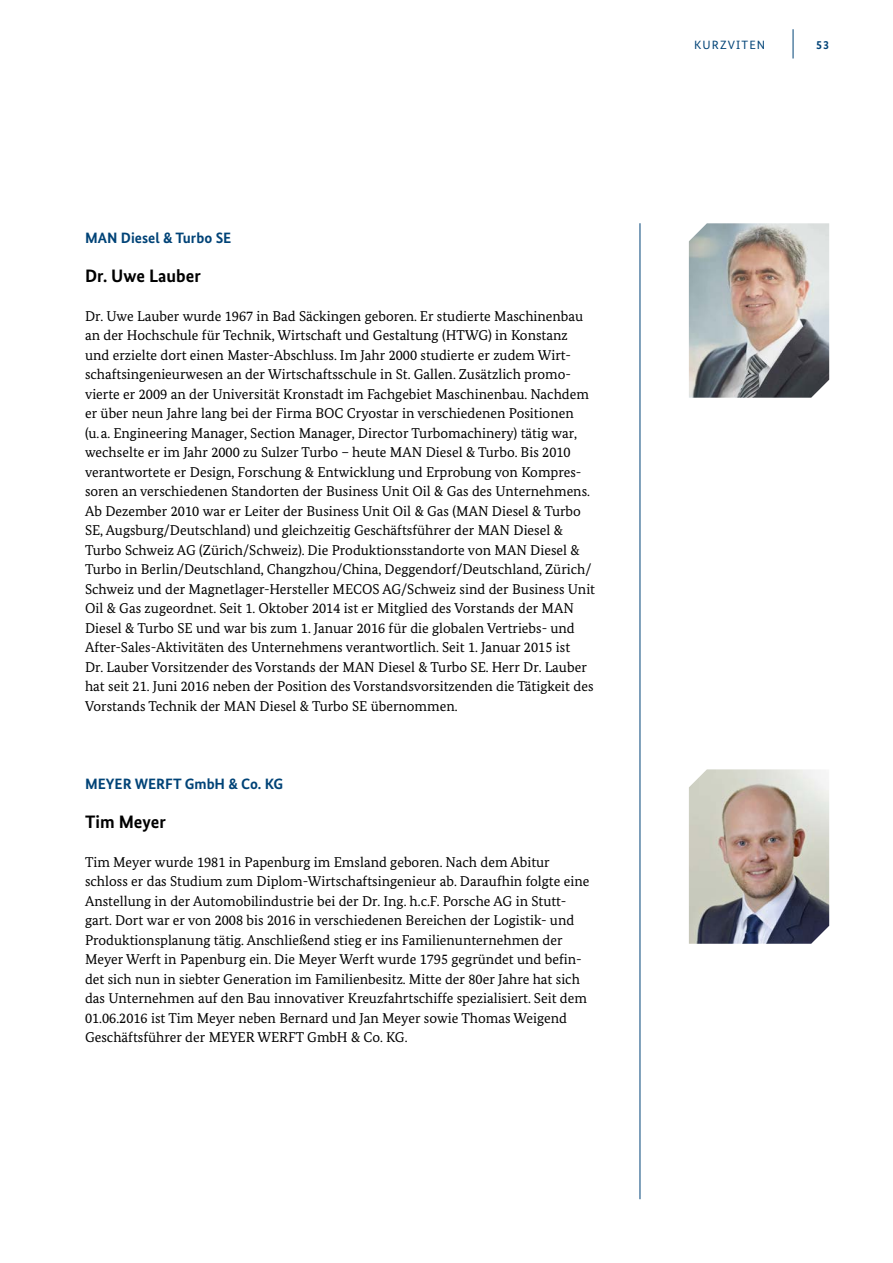
<style>
.page{position:relative;width:893px;height:1263px;background:#fff}
.page>*{position:absolute;margin:0;border:0;box-sizing:border-box;transform-origin:0 0}
.t1{font:700 18px "Bundes Sans";color:#000}
.t2{font:700 15px "Bundes Sans";color:#004377}
.t3{font:14.25px/19.5px "Bundes Serif";color:#000}
.t4{font:12px "Bundes Sans";letter-spacing:.09em;color:#004377}
.t5{font:700 12px "Bundes Sans";color:#004377}
</style>
<div class="page">
<hr style="left:793px;top:29px;width:1px;height:30px;background:#004377">
<hr style="left:640px;top:223px;width:1px;height:976px;background:#004377">
<img style="left:689px;top:223px;width:140px;height:175px">
<img style="left:689px;top:769px;width:140px;height:175px">
<h3 class="t2" style="left:85px;top:229px;width:148px">MAN Diesel &amp; Turbo SE</h3>
<h4 class="t1" style="left:85px;top:265px;width:117px">Dr. Uwe Lauber</h4>
<p class="t3" style="left:85px;top:306px;width:512px">Dr. Uwe Lauber wurde 1967 in Bad Säckingen geboren. Er studierte Maschinenbau an der Hochschule für Technik, Wirtschaft und Gestaltung (HTWG) in Konstanz und erzielte dort einen Master-Abschluss. Im Jahr 2000 studierte er zudem Wirt&shy;schaftsingenieurwesen an der Wirtschaftsschule in St. Gallen. Zusätzlich promo&shy;vierte er 2009 an der Universität Kronstadt im Fachgebiet Maschinenbau. Nachdem er über neun Jahre lang bei der Firma BOC Cryostar in verschiedenen Positionen (u.a. Engineering Manager, Section Manager, Director Turbomachinery) tätig war, wechselte er im Jahr 2000 zu Sulzer Turbo – heute MAN Diesel &amp; Turbo. Bis 2010 verantwortete er Design, Forschung &amp; Entwicklung und Erprobung von Kompres&shy;soren an verschiedenen Standorten der Business Unit Oil &amp; Gas des Unternehmens.<br>Ab Dezember 2010 war er Leiter der Business Unit Oil &amp; Gas (MAN Diesel &amp; Turbo SE, Augsburg/Deutschland) und gleichzeitig Geschäftsführer der MAN Diesel &amp; Turbo Schweiz AG (Zürich/Schweiz). Die Produktionsstandorte von MAN Diesel &amp; Turbo in Berlin/Deutschland, Changzhou/China, Deggendorf/Deutschland, Zürich/ Schweiz und der Magnetlager-Hersteller MECOS AG/Schweiz sind der Business Unit Oil &amp; Gas zugeordnet. Seit 1. Oktober 2014 ist er Mitglied des Vorstands der MAN Diesel &amp; Turbo SE und war bis zum 1. Januar 2016 für die globalen Vertriebs- und After-Sales-Aktivitäten des Unternehmens verantwortlich. Seit 1. Januar 2015 ist<br>Dr. Lauber Vorsitzender des Vorstands der MAN Diesel &amp; Turbo SE. Herr Dr. Lauber hat seit 21. Juni 2016 neben der Position des Vorstandsvorsitzenden die Tätigkeit des Vorstands Technik der MAN Diesel &amp; Turbo SE übernommen.</p>
<h3 class="t2" style="left:85px;top:775px;width:200px">MEYER WERFT GmbH &amp; Co. KG</h3>
<h4 class="t1" style="left:85px;top:811px;width:82px">Tim Meyer</h4>
<p class="t3" style="left:85px;top:852px;width:506px">Tim Meyer wurde 1981 in Papenburg im Emsland geboren. Nach dem Abitur schloss er das Studium zum Diplom-Wirtschaftsingenieur ab. Daraufhin folgte eine Anstellung in der Automobilindustrie bei der Dr. Ing. h.c.F. Porsche AG in Stutt&shy;gart. Dort war er von 2008 bis 2016 in verschiedenen Bereichen der Logistik- und Produktionsplanung tätig. Anschließend stieg er ins Familienunternehmen der Meyer Werft in Papenburg ein. Die Meyer Werft wurde 1795 gegründet und befin&shy;det sich nun in siebter Generation im Familienbesitz. Mitte der 80er Jahre hat sich das Unternehmen auf den Bau innovativer Kreuzfahrtschiffe spezialisiert. Seit dem 01.06.2016 ist Tim Meyer neben Bernard und Jan Meyer sowie Thomas Weigend Geschäftsführer der MEYER WERFT GmbH &amp; Co. KG.</p>
<p class="t4" style="left:694px;top:37px;width:73px">KURZVITEN</p>
<p class="t5" style="left:816px;top:37px;width:15px">53</p>
</div>
